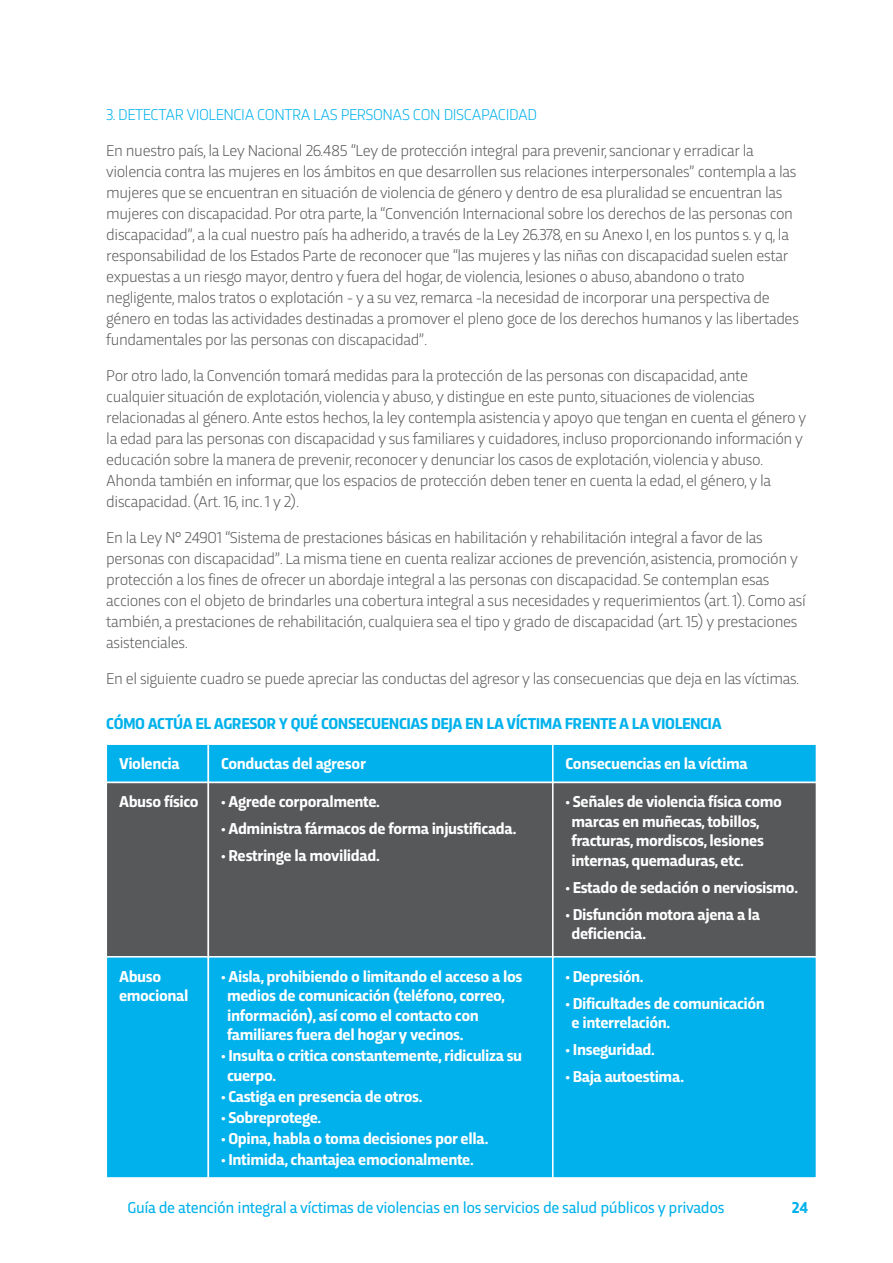
<style>
.page{position:relative;width:893px;height:1263px;background:#fff}
.page>*{position:absolute;margin:0;border:0;box-sizing:border-box;transform-origin:0 0}
.t1{font:300 16.5px/21px "Trasandina";letter-spacing:-.025em;color:#57585a}
.t2{font:700 16.5px/19.5px "Trasandina";letter-spacing:-.025em;color:#fff}
.t3{font:16.5px "Trasandina";letter-spacing:-.025em;color:#00b1ec}
.t4{font:700 16.5px "Trasandina";letter-spacing:-.025em;color:#00b1ec}
.t5{font:300 16.5px "Trasandina";letter-spacing:-.025em;color:#00b1ec}
.s1{font-family:"Myriad Pro";font-weight:400}
</style>
<div class="page">
<div style="left:106px;top:743px;width:103px;height:40px;background:#00b1ec;border:2px solid #fff"></div>
<div style="left:208px;top:743px;width:346px;height:40px;background:#00b1ec;border:2px solid #fff"></div>
<div style="left:552px;top:743px;width:265px;height:40px;background:#00b1ec;border:2px solid #fff"></div>
<div style="left:106px;top:782px;width:103px;height:175px;background:#57585a;border:2px solid #fff"></div>
<div style="left:208px;top:782px;width:346px;height:175px;background:#57585a;border:2px solid #fff"></div>
<div style="left:552px;top:782px;width:265px;height:175px;background:#57585a;border:2px solid #fff"></div>
<div style="left:106px;top:956px;width:103px;height:223px;background:#00b1ec;border:2px solid #fff"></div>
<div style="left:208px;top:956px;width:346px;height:223px;background:#00b1ec;border:2px solid #fff"></div>
<div style="left:552px;top:956px;width:265px;height:223px;background:#00b1ec;border:2px solid #fff"></div>
<p class="t5" style="left:106px;top:103px;width:432px">3. DETECTAR VIOLENCIA CONTRA LAS PERSONAS CON DISCAPACIDAD</p>
<p class="t1" style="left:106px;top:139px;width:694px">En nuestro país, la Ley Nacional 26.485 “Ley de protección integral para prevenir, sancionar y erradicar la violencia contra las mujeres en los ámbitos en que desarrollen sus relaciones interpersonales” contempla a las mujeres que se encuentran en situación de violencia de género y dentro de esa pluralidad se encuentran las mujeres con discapacidad. Por otra parte, la “Convención Internacional sobre los derechos de las personas con discapacidad”, a la cual nuestro país ha adherido, a través de la Ley 26.378, en su Anexo I, en los puntos s. y q, la responsabilidad de los Estados Parte de reconocer que “las mujeres y las niñas con discapacidad suelen estar expuestas a un riesgo mayor, dentro y fuera del hogar, de violencia, lesiones o abuso, abandono o trato negligente, malos tratos o explotación - y a su vez, remarca -la necesidad de incorporar una perspectiva de género en todas las actividades destinadas a promover el pleno goce de los derechos humanos y las libertades fundamentales por las personas con discapacidad”.</p>
<p class="t1" style="left:106px;top:364px;width:702px">Por otro lado, la Convención tomará medidas para la protección de las personas con discapacidad, ante cualquier situación de explotación, violencia y abuso, y distingue en este punto, situaciones de violencias relacionadas al género. Ante estos hechos, la ley contempla asistencia y apoyo que tengan en cuenta el género y la edad para las personas con discapacidad y sus familiares y cuidadores, incluso proporcionando información y educación sobre la manera de prevenir, reconocer y denunciar los casos de explotación, violencia y abuso.<br>Ahonda también en informar, que los espacios de protección deben tener en cuenta la edad, el género, y la discapacidad. (Art. 16, inc. 1 y 2).</p>
<p class="t1" style="left:106px;top:526px;width:701px">En la Ley N° 24901 “Sistema de prestaciones básicas en habilitación y rehabilitación integral a favor de las personas con discapacidad”. La misma tiene en cuenta realizar acciones de prevención, asistencia, promoción y protección a los fines de ofrecer un abordaje integral a las personas con discapacidad. Se contemplan esas acciones con el objeto de brindarles una cobertura integral a sus necesidades y requerimientos (art. 1). Como así también, a prestaciones de rehabilitación, cualquiera sea el tipo y grado de discapacidad (art. 15) y prestaciones asistenciales.</p>
<p class="t1" style="left:106px;top:667px;width:695px">En el siguiente cuadro se puede apreciar las conductas del agresor y las consecuencias que deja en las víctimas.</p>
<p class="t4" style="left:106px;top:712px;width:617px">CÓMO ACTÚA EL AGRESOR Y QUÉ CONSECUENCIAS DEJA EN LA VÍCTIMA FRENTE A LA VIOLENCIA</p>
<p class="t2" style="left:119px;top:752px;width:62px">Violencia</p>
<p class="t2" style="left:221px;top:752px;width:146px">Conductas del agresor</p>
<p class="t2" style="left:566px;top:752px;width:184px">Consecuencias en la víctima</p>
<p class="t2" style="left:119px;top:791px;width:81px">Abuso físico</p>
<p class="t2" style="left:221px;top:791px;width:160px"><span class="s1">•</span> Agrede corporalmente.</p>
<p class="t2" style="left:221px;top:818px;width:297px"><span class="s1">•</span> Administra fármacos de forma injustificada.</p>
<p class="t2" style="left:221px;top:845px;width:160px"><span class="s1">•</span> Restringe la movilidad.</p>
<p class="t2" style="left:572px;top:791px;width:212px;text-indent:-6px"><span class="s1">•</span> Señales de violencia física como marcas en muñecas, tobillos, fracturas, mordiscos, lesiones internas, quemaduras, etc.</p>
<p class="t2" style="left:566px;top:876px;width:234px"><span class="s1">•</span> Estado de sedación o nerviosismo.</p>
<p class="t2" style="left:572px;top:903px;width:190px;text-indent:-6px"><span class="s1">•</span> Disfunción motora ajena a la deficiencia.</p>
<p class="t2" style="left:119px;top:965px;width:71px">Abuso emocional</p>
<p class="t2" style="left:227px;top:965px;width:297px;text-indent:-6px"><span class="s1">•</span> Aisla, prohibiendo o limitando el acceso a los medios de comunicación (teléfono, correo, información), así como el contacto con familiares fuera del hogar y vecinos.</p>
<p class="t2" style="left:227px;top:1045px;width:297px;text-indent:-6px"><span class="s1">•</span> Insulta o critica constantemente, ridiculiza su cuerpo.</p>
<p class="t2" style="left:221px;top:1085px;width:203px"><span class="s1">•</span> Castiga en presencia de otros.</p>
<p class="t2" style="left:221px;top:1106px;width:102px"><span class="s1">•</span> Sobreprotege.</p>
<p class="t2" style="left:221px;top:1127px;width:269px"><span class="s1">•</span> Opina, habla o toma decisiones por ella.</p>
<p class="t2" style="left:221px;top:1148px;width:254px"><span class="s1">•</span> Intimida, chantajea emocionalmente.</p>
<p class="t2" style="left:566px;top:965px;width:80px"><span class="s1">•</span> Depresión.</p>
<p class="t2" style="left:572px;top:992px;width:195px;text-indent:-6px"><span class="s1">•</span> Dificultades de comunicación e interrelación.</p>
<p class="t2" style="left:566px;top:1038px;width:91px"><span class="s1">•</span> Inseguridad.</p>
<p class="t2" style="left:566px;top:1065px;width:120px"><span class="s1">•</span> Baja autoestima.</p>
<p class="t3" style="left:128px;top:1195px;width:598px">Guía de atención integral a víctimas de violencias en los servicios de salud públicos y privados</p>
<p class="t4" style="left:792px;top:1195px;width:18px">24</p>
</div>
